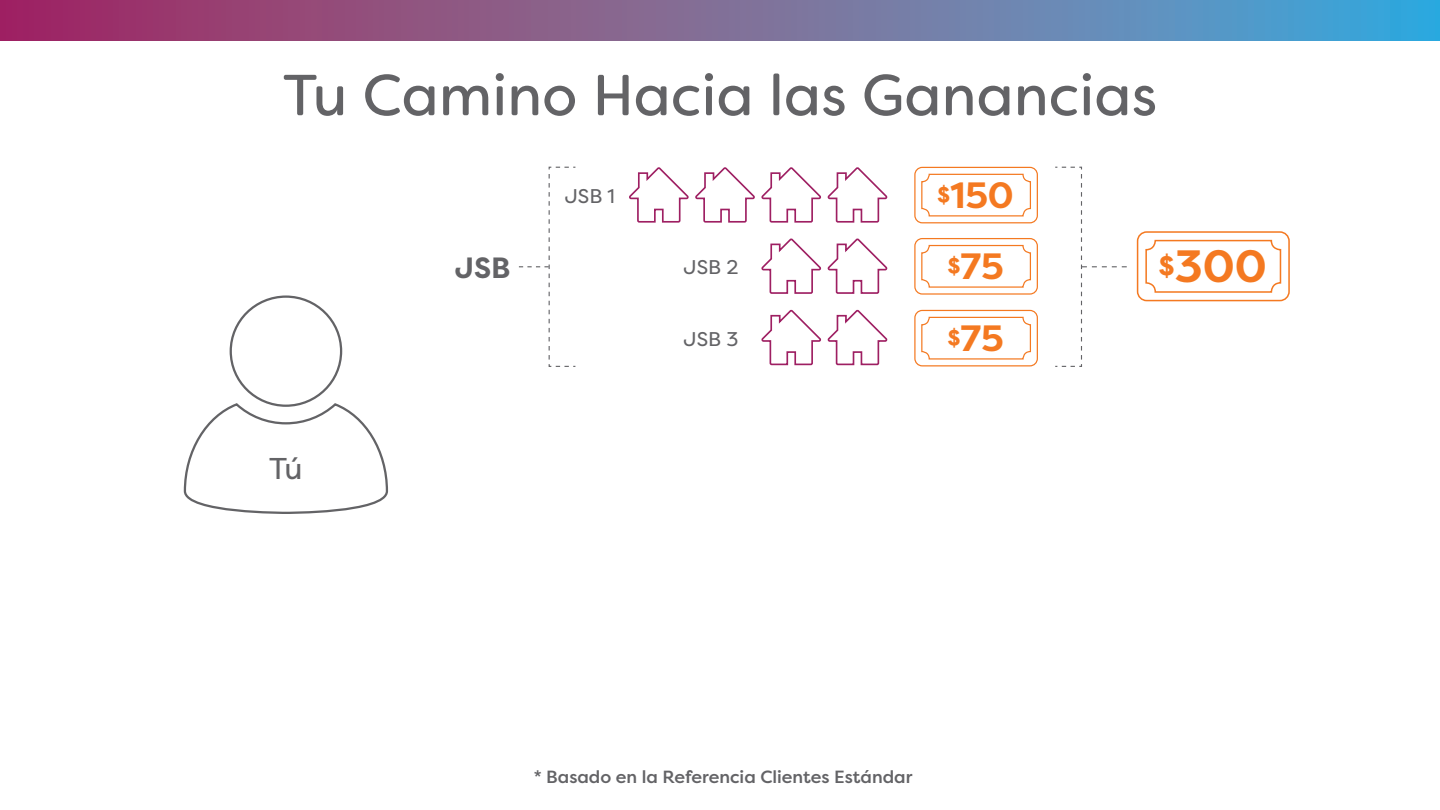
<style>
.page{position:relative;width:1440px;height:810px;background:#fff}
.page>*{position:absolute;margin:0;border:0;box-sizing:border-box;transform-origin:0 0}
.t1{font:57.75px "Energy Soft";color:#636366}
.bulleted_text{font:700 45.22px "Energy";color:#f47921}
.bulleted_text-2{font:700 36.53px "Energy";color:#f47921}
.bulleted_text-3{font:30.08px "Energy";color:#636366}
.t2{font:700 29.25px "Energy";color:#636366}
.t3{font:19.8px "Energy";color:#636366}
.t4{font:500 17.62px "Energy";color:#636366}
.s1{font-size:23.7px}
.s2{font-size:29.33px}
</style>
<div class="page">
<svg style="left:0;top:0;width:1440px;height:40px;background:#796c9a"></svg>
<div style="left:914px;top:167px;width:124px;height:56px;border:1px solid #f47921;border-radius:7px"></div>
<div style="left:921px;top:174px;width:110px;height:42px;border:1px solid #f47921;border-radius:7px"></div>
<div style="left:914px;top:238px;width:124px;height:57px;border:1px solid #f47921;border-radius:7px"></div>
<div style="left:921px;top:245px;width:110px;height:43px;border:1px solid #f47921;border-radius:7px"></div>
<div style="left:914px;top:310px;width:124px;height:56px;border:1px solid #f47921;border-radius:7px"></div>
<div style="left:921px;top:317px;width:110px;height:43px;border:1px solid #f47921;border-radius:7px"></div>
<svg style="left:519px;top:166px;width:57px;height:201px"></svg>
<svg style="left:761px;top:309px;width:127px;height:57px"></svg>
<svg style="left:761px;top:238px;width:127px;height:56px"></svg>
<svg style="left:629px;top:167px;width:259px;height:56px"></svg>
<div style="left:1137px;top:231px;width:153px;height:70px;border:2px solid #f47921;border-radius:9px"></div>
<div style="left:1145px;top:240px;width:136px;height:53px;border:2px solid #f47921;border-radius:9px"></div>
<svg style="left:1055px;top:166px;width:72px;height:201px"></svg>
<svg style="left:183px;top:401px;width:206px;height:113px"></svg>
<div style="left:230px;top:295px;width:112px;height:112px;border:2px solid #636366;border-radius:50%"></div>
<p class="t1" style="left:283px;top:58px;width:876px">Tu Camino Hacia las Ganancias</p>
<p class="bulleted_text-3" style="left:269px;top:449px;width:35px">Tú</p>
<p class="t3" style="left:565px;top:183px;width:52px">JSB 1</p>
<p class="t2" style="left:455px;top:249px;width:57px">JSB</p>
<p class="t3" style="left:683px;top:254px;width:57px">JSB 2</p>
<p class="t3" style="left:683px;top:326px;width:57px">JSB 3</p>
<p class="bulleted_text-2" style="left:937px;top:172px;width:78px"><span class="s1">$</span>150</p>
<p class="bulleted_text-2" style="left:947px;top:243px;width:58px"><span class="s1">$</span>75</p>
<p class="bulleted_text-2" style="left:947px;top:315px;width:58px"><span class="s1">$</span>75</p>
<p class="bulleted_text" style="left:1158px;top:238px;width:110px"><span class="s2">$</span>300</p>
<p class="t4" style="left:534px;top:765px;width:380px">* Basado en la Referencia Clientes Estándar</p>
</div>
